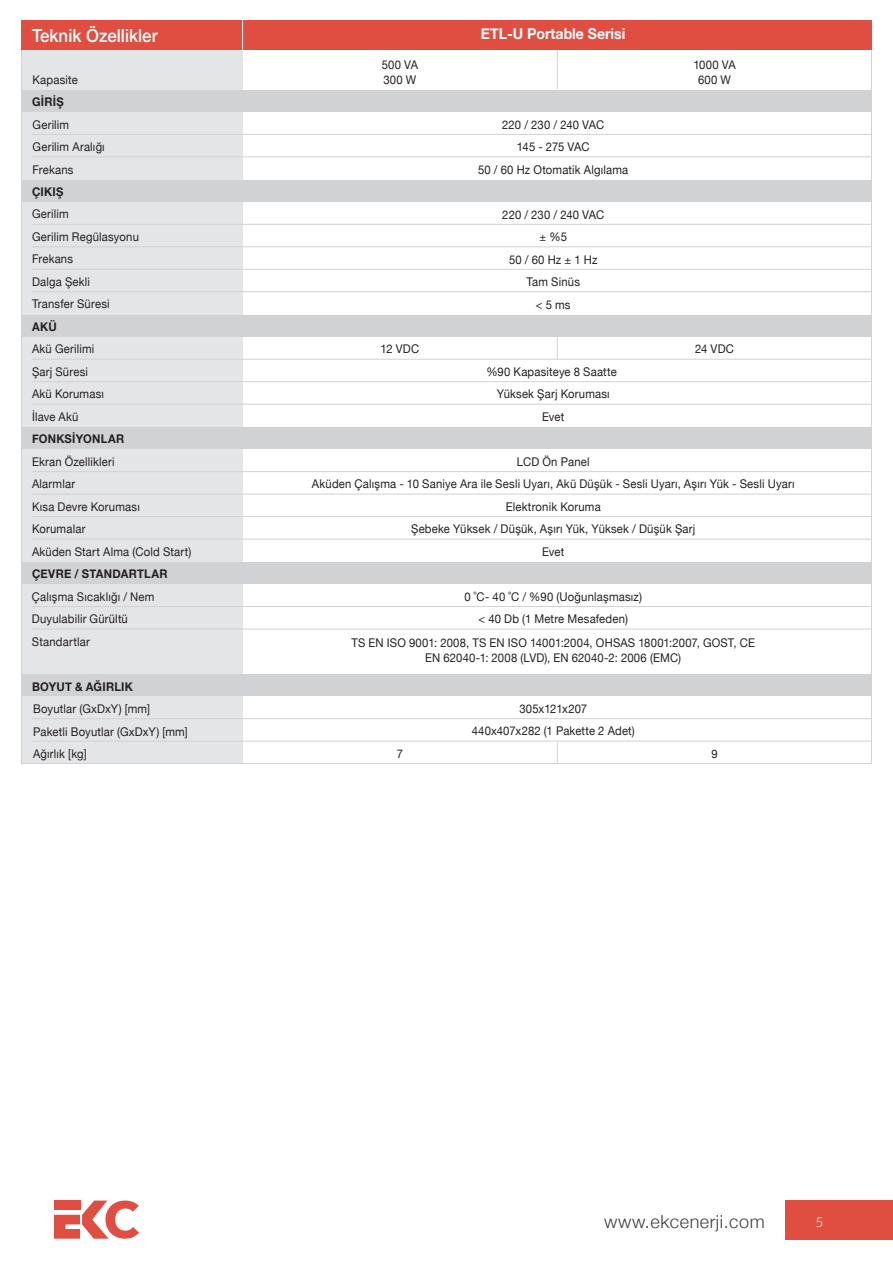
<style>
.page{position:relative;width:893px;height:1263px;background:#fff}
.page>*{position:absolute;margin:0;border:0;box-sizing:border-box;transform-origin:0 0}
.t1{font:300 18px "Helvetica Neue";letter-spacing:.03em;color:#3c3e40}
.t2{font:500 18px "Helvetica Neue";color:#fff;scale:.94 1}
.t3{font:700 15px "Helvetica Neue";color:#fff;scale:.94 1}
.t4{font:300 15px "Macho";color:#fff}
.t5{font:12px/22.5px "Helvetica Neue";letter-spacing:.02em;color:#231f20;text-align:center;scale:.94 1}
.t6{font:700 12px "Helvetica Neue";letter-spacing:.025em;color:#231f20;scale:.94 1}
.t7{font:11.85px "Helvetica Neue";color:#231f20;scale:.95 1}
</style>
<div class="page">
<svg style="left:54px;top:1200px;width:85px;height:39px"></svg>
<div style="left:786px;top:1200px;width:107px;height:39px;background:#e04e40"></div>
<div style="left:21px;top:50px;width:222px;height:713px;background:#e4e5e7"></div>
<div style="left:21px;top:20px;width:851px;height:30px;background:#e04e41"></div>
<hr style="left:557px;top:50px;width:1px;height:39px;background:#d1d2d2">
<svg style="left:557px;top:337px;width:1px;height:22px"></svg>
<hr style="left:32px;top:134px;width:840px;height:1px;background:#d1d2d2">
<hr style="left:32px;top:291px;width:840px;height:1px;background:#d1d2d2">
<hr style="left:32px;top:156px;width:840px;height:1px;background:#d1d2d2">
<hr style="left:32px;top:224px;width:840px;height:1px;background:#d1d2d2">
<hr style="left:32px;top:246px;width:840px;height:1px;background:#d1d2d2">
<hr style="left:32px;top:269px;width:840px;height:1px;background:#d1d2d2">
<hr style="left:32px;top:359px;width:840px;height:1px;background:#d1d2d2">
<hr style="left:32px;top:381px;width:840px;height:1px;background:#d1d2d2">
<hr style="left:32px;top:404px;width:840px;height:1px;background:#d1d2d2">
<hr style="left:242px;top:20px;width:1px;height:30px;background:#fff">
<div style="left:21px;top:90px;width:851px;height:22px;background:#d1d2d4"></div>
<div style="left:21px;top:180px;width:851px;height:22px;background:#d1d2d4"></div>
<div style="left:21px;top:315px;width:851px;height:22px;background:#d1d2d4"></div>
<hr style="left:871px;top:50px;width:1px;height:713px;background:#d1d2d4">
<hr style="left:21px;top:50px;width:1px;height:713px;background:#d1d2d4">
<hr style="left:32px;top:471px;width:840px;height:1px;background:#d1d2d2">
<hr style="left:32px;top:494px;width:840px;height:1px;background:#d1d2d2">
<hr style="left:32px;top:516px;width:840px;height:1px;background:#d1d2d2">
<hr style="left:32px;top:539px;width:840px;height:1px;background:#d1d2d2">
<hr style="left:32px;top:718px;width:840px;height:1px;background:#d1d2d2">
<hr style="left:32px;top:741px;width:840px;height:1px;background:#d1d2d2">
<div style="left:21px;top:427px;width:851px;height:22px;background:#d1d2d4"></div>
<svg style="left:557px;top:742px;width:1px;height:21px"></svg>
<hr style="left:32px;top:606px;width:840px;height:1px;background:#d1d2d2">
<hr style="left:32px;top:629px;width:840px;height:1px;background:#d1d2d2">
<div style="left:21px;top:561px;width:851px;height:22px;background:#d1d2d4"></div>
<div style="left:21px;top:674px;width:851px;height:22px;background:#d1d2d4"></div>
<hr style="left:21px;top:763px;width:851px;height:1px;background:#d1d2d4">
<h1 class="t2" style="left:32px;top:21px;width:135px">Teknik Özellikler</h1>
<p class="t5" style="left:33px;top:69px;width:50px">Kapasite</p>
<p class="t6" style="left:32px;top:92px;width:35px">GİRİŞ</p>
<p class="t5" style="left:33px;top:114px;width:78px;text-align:left">Gerilim<br>Gerilim Aralığı<br>Frekans</p>
<p class="t6" style="left:32px;top:182px;width:35px">ÇIKIŞ</p>
<p class="t5" style="left:32px;top:204px;width:115px;text-align:left">Gerilim<br>Gerilim Regülasyonu<br>Frekans<br>Dalga Şekli<br>Transfer Süresi</p>
<p class="t6" style="left:32px;top:317px;width:28px">AKÜ</p>
<p class="t5" style="left:32px;top:339px;width:78px;text-align:left">Akü Gerilimi<br>Şarj Süresi<br>Akü Koruması<br>İlave Akü</p>
<p class="t3" style="left:481px;top:22px;width:155px">ETL-U Portable Serisi</p>
<p class="t5" style="left:382px;top:58px;width:40px;line-height:15px;text-align:left">500 VA<br>300 W</p>
<p class="t5" style="left:693px;top:58px;width:47px;line-height:15px">1000 VA<br>600 W</p>
<p class="t5" style="left:478px;top:114px;width:161px">220 / 230 / 240 VAC<br>145 - 275 VAC<br>50 / 60 Hz Otomatik Algılama</p>
<p class="t5" style="left:502px;top:204px;width:110px">220 / 230 / 240 VAC ± %5<br>50 / 60 Hz ± 1 Hz<br>Tam Sinüs<br>&lt; 5 ms</p>
<p class="t5" style="left:381px;top:339px;width:43px">12 VDC</p>
<p class="t5" style="left:695px;top:339px;width:43px">24 VDC</p>
<p class="t5" style="left:486px;top:361px;width:140px">%90 Kapasiteye 8 Saatte<br>Yüksek Şarj Koruması<br>Evet</p>
<p class="t6" style="left:32px;top:429px;width:100px">FONKSİYONLAR</p>
<p class="t5" style="left:32px;top:451px;width:171px;text-align:left">Ekran Özellikleri<br>Alarmlar<br>Kısa Devre Koruması<br>Korumalar<br>Aküden Start Alma (Cold Start)</p>
<p class="t5" style="left:312px;top:451px;width:515px">LCD Ön Panel<br>Aküden Çalışma - 10 Saniye Ara ile Sesli Uyarı, Akü Düşük - Sesli Uyarı, Aşırı Yük - Sesli Uyarı Elektronik Koruma<br>Şebeke Yüksek / Düşük, Aşırı Yük, Yüksek / Düşük Şarj<br>Evet</p>
<p class="t6" style="left:32px;top:564px;width:146px">ÇEVRE / STANDARTLAR</p>
<p class="t5" style="left:32px;top:586px;width:132px;text-align:left">Çalışma Sıcaklığı / Nem<br>Duyulabilir Gürültü<br>Standartlar</p>
<p class="t5" style="left:464px;top:586px;width:190px">0 ˚C- 40 ˚C / %90 (Uoğunlaşmasız) &lt; 40 Db (1 Metre Mesafeden)</p>
<p class="t5" style="left:351px;top:636px;width:431px;line-height:15px">TS EN ISO 9001: 2008, TS EN ISO 14001:2004, OHSAS 18001:2007, GOST, CE<br>EN 62040-1: 2008 (LVD), EN 62040-2: 2006 (EMC)</p>
<p class="t6" style="left:32px;top:677px;width:109px">BOYUT &amp; AĞIRLIK</p>
<p class="t5" style="left:33px;top:698px;width:166px;text-align:left">Boyutlar (GxDxY) [mm]<br>Paketli Boyutlar (GxDxY) [mm]<br>Ağırlık [kg]</p>
<p class="t5" style="left:472px;top:698px;width:175px">305x121x207<br>440x407x282 (1 Pakette 2 Adet)</p>
<p class="t7" style="left:397px;top:745px;width:8px">7</p>
<p class="t7" style="left:711px;top:745px;width:8px">9</p>
<h1 class="t1" style="left:604px;top:1207px;width:162px">www.ekcenerji.com</h1>
<p class="t4" style="left:816px;top:1207px;width:9px">5</p>
</div>
